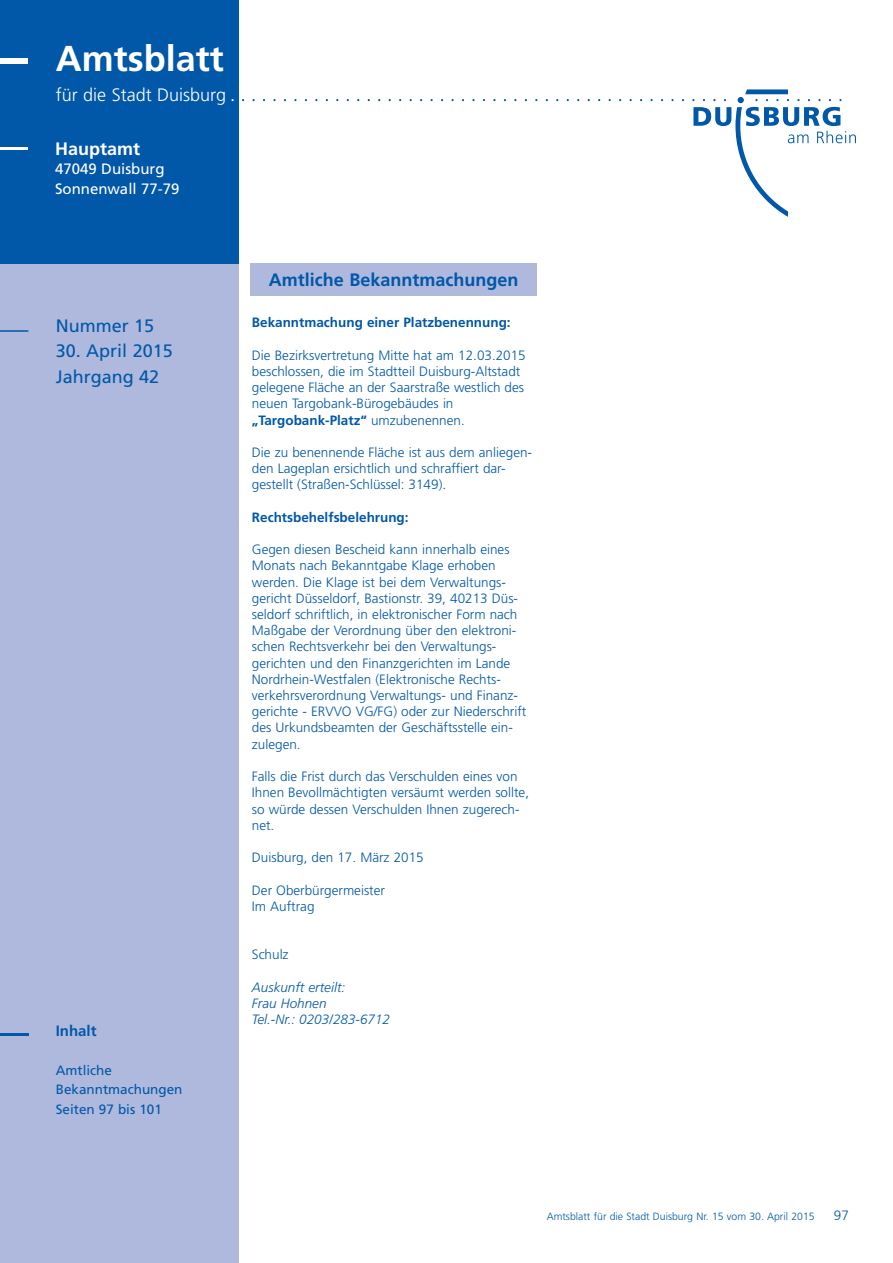
<style>
.page{position:relative;width:893px;height:1263px;background:#fff}
.page>*{position:absolute;margin:0;border:0;box-sizing:border-box;transform-origin:0 0}
.t1{font:150px "Duisburg Logo";letter-spacing:.07em;color:#0157a8}
.t2{font:700 36px "Frutiger";color:#fff}
.t3{font:18px/25.5px "Frutiger";color:#0157a8}
.t4{font:700 18px "Frutiger";color:#0157a8}
.t5{font:300 18px "Frutiger";color:#fff}
.t6{font:700 18px "Frutiger";color:#fff}
.t7{font:15px/19.5px "Frutiger";color:#fff}
.t8{font:700 15px "Frutiger";color:#0157a8}
.t9{font:300 13.5px/16.2px "Frutiger";color:#0157a8}
.t10{font:700 13.5px "Frutiger";color:#0157a8}
.t11{font:italic 300 13.5px/16.2px "Frutiger";color:#0157a8}
.t12{font:13.5px/19.5px "Frutiger";color:#0157a8}
.t13{font:300 10.5px "Frutiger";color:#0157a8}
.s1{color:#fff}
.s2{font-weight:700}
</style>
<div class="page">
<div style="left:0;top:263px;width:239px;height:1000px;background:#aeb9dd"></div>
<div style="left:0;top:0;width:239px;height:264px;background:#0157a8"></div>
<div style="left:0;top:59px;width:28px;height:5px;background:#fff"></div>
<hr style="left:0;top:147px;width:28px;height:3px;background:#fff">
<hr style="left:0;top:1033px;width:28px;height:2px;background:#0157a8">
<hr style="left:0;top:330px;width:28px;height:2px;background:#0157a8">
<div style="left:250px;top:264px;width:287px;height:32px;background:#aeb9dd"></div>
<h2 class="t2" style="left:56px;top:44px;width:169px">Amtsblatt</h2>
<h3 class="t5" style="left:56px;top:87px;width:172px">für die Stadt Duisburg</h3>
<h1 class="t1" style="left:226px;top:-39px;width:631px"><span class="s1">0</span>1111111111111111111111l</h1>
<h3 class="t6" style="left:55px;top:141px;width:87px">Hauptamt</h3>
<p class="t7" style="left:55px;top:160px;width:126px">47049 Duisburg<br>Sonnenwall 77-79</p>
<h3 class="t3" style="left:56px;top:314px;width:100px">Nummer 15</h3>
<h3 class="t3" style="left:56px;top:339px;width:119px">30. April 2015<br>Jahrgang 42</h3>
<p class="t8" style="left:56px;top:1024px;width:42px">Inhalt</p>
<p class="t12" style="left:56px;top:1061px;width:128px">Amtliche<br>Bekanntmachungen<br>Seiten 97 bis 101</p>
<h3 class="t4" style="left:269px;top:272px;width:251px">Amtliche Bekanntmachungen</h3>
<p class="t10" style="left:252px;top:317px;width:260px">Bekanntmachung einer Platzbenennung:</p>
<p class="t9" style="left:252px;top:348px;width:275px">Die Bezirksvertretung Mitte hat am 12.03.2015 beschlossen, die im Stadtteil Duisburg-Altstadt gelegene Fläche an der Saarstraße westlich des neuen Targobank-Bürogebäudes in <span class="s2">„Targobank-Platz“</span> umzubenennen.</p>
<p class="t9" style="left:252px;top:445px;width:282px">Die zu benennende Fläche ist aus dem anliegen&shy;den Lageplan ersichtlich und schraffiert dar&shy;gestellt (Straßen-Schlüssel: 3149).</p>
<p class="t10" style="left:252px;top:512px;width:158px">Rechtsbehelfsbelehrung:</p>
<p class="t9" style="left:252px;top:542px;width:276px">Gegen diesen Bescheid kann innerhalb eines Monats nach Bekanntgabe Klage erhoben werden. Die Klage ist bei dem Verwaltungs&shy;gericht Düsseldorf, Bastionstr. 39, 40213 Düs&shy;seldorf schriftlich, in elektronischer Form nach Maßgabe der Verordnung über den elektroni&shy;schen Rechtsverkehr bei den Verwaltungs&shy;gerichten und den Finanzgerichten im Lande Nordrhein-Westfalen (Elektronische Rechts&shy;verkehrsverordnung Verwaltungs- und Finanz&shy;gerichte - ERVVO VG/FG) oder zur Niederschrift des Urkundsbeamten der Geschäftsstelle ein&shy;zulegen.</p>
<p class="t9" style="left:252px;top:769px;width:279px">Falls die Frist durch das Verschulden eines von Ihnen Bevollmächtigten versäumt werden sollte, so würde dessen Verschulden Ihnen zugerech&shy;net.</p>
<p class="t9" style="left:252px;top:850px;width:173px">Duisburg, den 17. März 2015</p>
<p class="t9" style="left:252px;top:883px;width:135px">Der Oberbürgermeister<br>Im Auftrag</p>
<p class="t9" style="left:252px;top:947px;width:38px">Schulz</p>
<p class="t11" style="left:252px;top:980px;width:140px">Auskunft erteilt:<br>Frau Hohnen<br>Tel.-Nr.: 0203/283-6712</p>
<p class="t13" style="left:547px;top:1212px;width:269px">Amtsblatt für die Stadt Duisburg Nr. 15 vom 30. April 2015</p>
<p class="t9" style="left:834px;top:1208px;width:17px">97</p>
</div>
